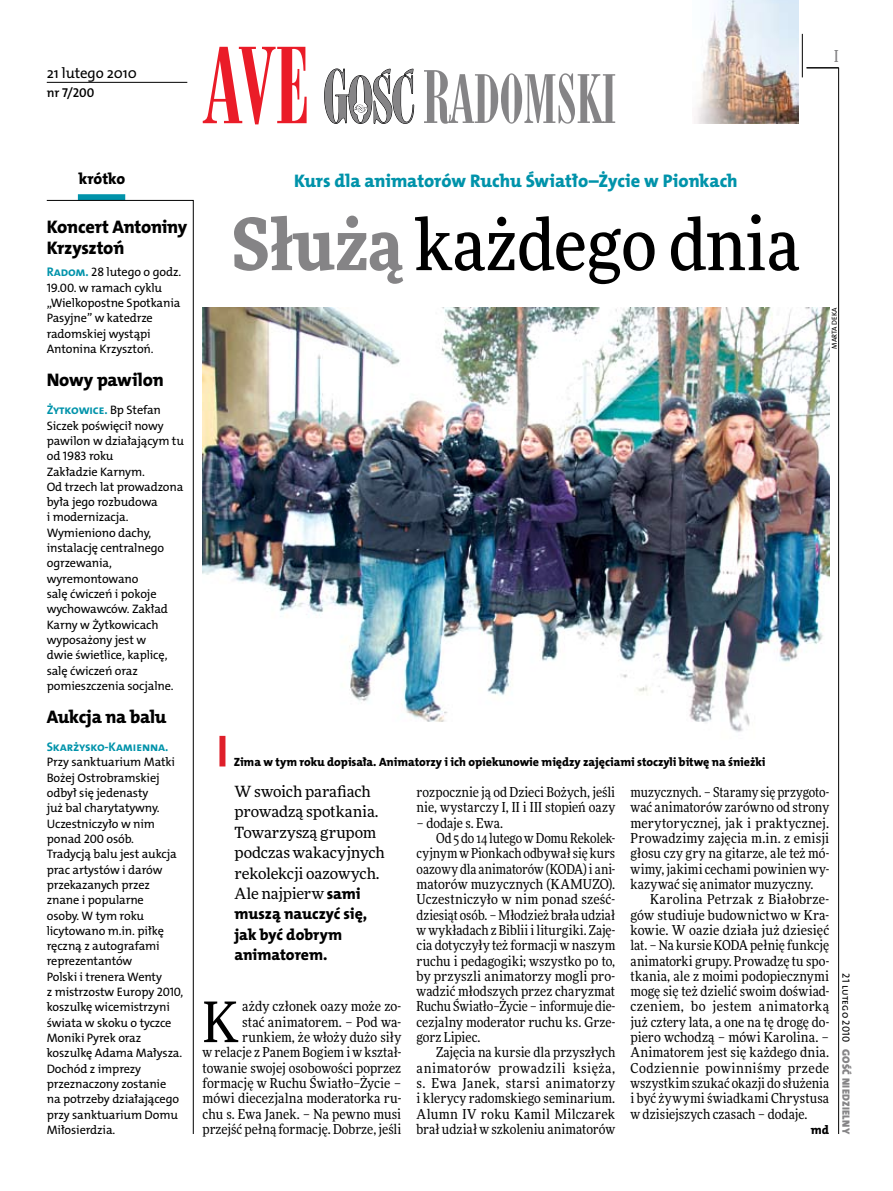
<style>
.page{position:relative;width:893px;height:1191px;background:#fff}
.page>*{position:absolute;margin:0;border:0;box-sizing:border-box;transform-origin:0 0}
.t1{font:500 72px "Freeday Narrow";color:#000}
.t2{font:55.95px "Freeday Narrow News";color:#000}
.t3{font:18.3px/21.6px "The Mix HP8 Ex Bld";letter-spacing:-.015em;color:#000}
.t4{font:18.3px "The Mix HP8 Ex Bld";letter-spacing:-.005em;color:#0093aa}
.t5{font:500 16.5px "Freeday Narrow";color:#858486;scale:.9 1}
.t6{font:15.75px/20.4px "The Mix HP8 Ex Bld";letter-spacing:.005em;color:#000}
.t7{font:15.45px/20.4px "Freeday News";letter-spacing:-.01em;color:#000}
.t8{font:14.85px "The Mix HP5 Plain";color:#000}
.t9{font:13.65px/15.3px "Freeday Narrow News";letter-spacing:.005em;color:#000;text-align:justify}
.t10{font:13.65px "Freeday Narrow News";letter-spacing:.035em;color:#000}
.t11{font:13.65px "Freeday Narrow News";letter-spacing:.025em;color:#000}
.t12{font:12.9px "The Mix HP6 Se Bld";color:#000}
.t13{font:12.6px "The Mix HP7 Bld";letter-spacing:-.01em;color:#0093aa}
.t14{font:12.3px/15.3px "The Mix HP5 Plain";letter-spacing:-.01em;color:#000}
.t15{font:12.3px "The Mix HP8 Ex Bld";color:#000}
.t16{font:12px "The Mix HP8 Ex Bld";color:#000}
.t17{font:10.5px "The Mix HP9 Blk";letter-spacing:.025em;color:#858486}
.t18{font:10.5px "The Mix HP5 Plain";letter-spacing:.015em;color:#000}
.t19{font:7.2px "The Mix HP5 Plain";color:#000}
.s1{font-family:"The Mix HP7 Bld";font-size:12.6px;color:#0093aa}
.s2{font-family:"The Mix HP5 Plain";font-size:12.3px;color:#000}
.s3{font-weight:900;color:#858486}
.s4{font-family:"The Mix HP8 Ex Bld";font-size:15.75px}
</style>
<div class="page">
<hr style="left:838px;top:68px;width:1px;height:1066px;background:#000">
<hr style="left:802px;top:34px;width:1px;height:43px;background:#000">
<hr style="left:806px;top:68px;width:33px;height:1px;background:#000">
<img style="left:694px;top:0;width:104px;height:123px">
<svg style="left:324px;top:68px;width:90px;height:56px"></svg>
<svg style="left:424px;top:70px;width:191px;height:54px"></svg>
<svg style="left:203px;top:47px;width:104px;height:77px"></svg>
<hr style="left:47px;top:82px;width:140px;height:1px;background:#000">
<img style="left:203px;top:307px;width:626px;height:444px">
<div style="left:219px;top:736px;width:6px;height:30px;background:#df1f2a"></div>
<div style="left:78px;top:194px;width:47px;height:6px;background:#0093aa"></div>
<svg style="left:46px;top:200px;width:148px;height:934px"></svg>
<p class="t8" style="left:47px;top:63px;width:92px">21 lutego 2010</p>
<p class="t12" style="left:47px;top:85px;width:49px">nr 7/200</p>
<p class="t5" style="left:834px;top:46px;width:6px">I</p>
<p class="t6" style="left:79px;top:168px;width:48px">krótko</p>
<h3 class="t3" style="left:47px;top:216px;width:142px">Koncert Antoniny<br>Krzysztoń</h3>
<p class="t14" style="left:47px;top:265px;width:136px"><span class="s1">Radom.</span> 28 lutego o godz.<br>19.00. w ramach cyklu „Wielkopostne Spotkania<br>Pasyjne” w katedrze radomskiej wystąpi<br>Antonina Krzysztoń.</p>
<h3 class="t3" style="left:47px;top:369px;width:119px">Nowy pawilon</h3>
<p class="t13" style="left:47px;top:402px;width:116px">Żytkowice. <span class="s2">Bp Stefan</span></p>
<p class="t14" style="left:47px;top:418px;width:139px">Siczek poświęcił nowy pawilon w działającym tu od 1983 roku<br>Zakładzie Karnym.<br>Od trzech lat prowadzona była jego rozbudowa<br>i modernizacja.<br>Wymieniono dachy, instalację centralnego ogrzewania, wyremontowano<br>salę ćwiczeń i pokoje wychowawców. Zakład<br>Karny w Żytkowicach wyposażony jest w<br>dwie świetlice, kaplicę, salę ćwiczeń oraz pomieszczenia socjalne.</p>
<h3 class="t3" style="left:47px;top:706px;width:121px">Aukcja na balu</h3>
<p class="t13" style="left:47px;top:739px;width:123px">Skarżysko-Kamienna.</p>
<p class="t14" style="left:47px;top:754px;width:138px">Przy sanktuarium Matki<br>Bożej Ostrobramskiej odbył się jedenasty<br>już bal charytatywny.<br>Uczestniczyło w nim ponad 200 osób.<br>Tradycją balu jest aukcja prac artystów i darów przekazanych przez znane i popularne<br>osoby. W tym roku licytowano m.in. piłkę ręczną z autografami reprezentantów<br>Polski i trenera Wenty<br>z mistrzostw Europy 2010, koszulkę wicemistrzyni świata w skoku o tyczce<br>Moniki Pyrek oraz koszulkę Adama Małysza.<br>Dochód z imprezy przeznaczony zostanie<br>na potrzeby działającego przy sanktuarium Domu<br>Miłosierdzia.</p>
<h3 class="t4" style="left:294px;top:169px;width:445px">Kurs dla animatorów Ruchu Światło–Życie w Pionkach</h3>
<h1 class="t1" style="left:232px;top:199px;width:569px"><span class="s3">Służą</span> każdego dnia</h1>
<p class="t19" style="left:830px;top:349px;width:43px;rotate:-90deg">Marta Deka</p>
<p class="t16" style="left:234px;top:754px;width:533px">Zima w tym roku dopisała. Animatorzy i ich opiekunowie między zajęciami stoczyli bitwę na śnieżki</p>
<p class="t7" style="left:234px;top:781px;width:152px">W swoich parafiach prowadzą spotkania.<br>Towarzyszą grupom podczas wakacyjnych rekolekcji oazowych.<br>Ale najpierw <span class="s4">sami</span></p>
<p class="t6" style="left:235px;top:904px;width:134px">muszą nauczyć się, jak być dobrym animatorem.</p>
<p class="t9" style="left:203px;top:998px;width:200px;text-align:right">ażdy członek oazy może zo-<br>stać animatorem. – Pod wa&shy;runkiem, że włoży dużo siły<br>w relacje z Panem Bogiem i w kształ&shy;towanie swojej osobowości poprzez formację w Ruchu Światło–Życie – mówi diecezjalna moderatorka ru&shy;chu s. Ewa Janek. – Na pewno musi przejść pełną formację. Dobrze, jeśli</p>
<h2 class="t2" style="left:203px;top:987px;width:38px">K</h2>
<p class="t9" style="left:417px;top:784px;width:200px">rozpocznie ją od Dzieci Bożych, jeśli nie, wystarczy I, II i III stopień oazy</p>
<p class="t9" style="left:417px;top:815px;width:88px">– dodaje s. Ewa.</p>
<p class="t9" style="left:436px;top:830px;width:181px">Od 5 do 14 lutego w Domu Rekolek-</p>
<p class="t9" style="left:417px;top:845px;width:200px">cyjnym w Pionkach odbywałsię kurs</p>
<p class="t9" style="left:417px;top:861px;width:200px">oazowy dla animatorów (KODA) i ani-</p>
<p class="t9" style="left:417px;top:876px;width:200px">matorów muzycznych (KAMUZO).</p>
<p class="t9" style="left:417px;top:891px;width:200px">Uczestniczyło w nim ponad sześć-</p>
<p class="t9" style="left:417px;top:907px;width:200px">dziesiąt osób. – Młodzież brała udział</p>
<p class="t9" style="left:417px;top:922px;width:200px">w wykładach z Biblii i liturgiki. Zaję-</p>
<p class="t9" style="left:417px;top:937px;width:200px">cia dotyczyły też formacji w naszym</p>
<p class="t9" style="left:417px;top:953px;width:200px">ruchu i pedagogiki; wszystko po to,</p>
<p class="t9" style="left:417px;top:968px;width:200px">by przyszli animatorzy mogli pro-</p>
<p class="t9" style="left:417px;top:983px;width:200px">wadzić młodszych przez charyzmat</p>
<p class="t9" style="left:417px;top:998px;width:200px">Ruchu Światło–Życie – informuje die-</p>
<p class="t9" style="left:417px;top:1014px;width:200px">cezjalny moderator ruchu ks. Grze-</p>
<p class="t9" style="left:417px;top:1029px;width:65px">gorz Lipiec.</p>
<p class="t9" style="left:436px;top:1044px;width:181px">Zajęcia na kursie dla przyszłych</p>
<p class="t10" style="left:417px;top:1059px;width:200px">animatorów prowadzili księża,</p>
<p class="t11" style="left:417px;top:1074px;width:200px">s. Ewa Janek, starsi animatorzy</p>
<p class="t9" style="left:417px;top:1090px;width:200px">i klerycy radomskiego seminarium.</p>
<p class="t9" style="left:417px;top:1106px;width:200px">Alumn IV roku Kamil Milczarek</p>
<p class="t9" style="left:417px;top:1121px;width:200px">brał udział w szkoleniu animatorów</p>
<p class="t9" style="left:630px;top:784px;width:200px">muzycznych. – Staramy się przygoto&shy;wać animatorów zarówno od strony merytorycznej, jak i praktycznej.<br>Prowadzimy zajęcia m.in. z emisji głosu czy gry na gitarze, ale też mó&shy;wimy, jakimi cechami powinien wy&shy;kazywać się animator muzyczny.</p>
<p class="t9" style="left:630px;top:891px;width:200px;text-indent:20px">Karolina Petrzak z Białobrze&shy;gów studiuje budownictwo w Kra&shy;kowie. W oazie działa już dziesięć lat. – Na kursie KODA pełnię funkcję animatorki grupy. Prowadzę tu spo&shy;tkania, ale z moimi podopiecznymi mogę się też dzielić swoim doświad&shy;czeniem, bo jestem animatorką już cztery lata, a one na tę drogę do&shy;piero wchodzą – mówi Karolina. – Animatorem jest się każdego dnia.<br>Codziennie powinniśmy przede wszystkim szukać okazji do służenia i być żywymi świadkami Chrystusa w dzisiejszych czasach – dodaje.</p>
<p class="t15" style="left:811px;top:1122px;width:20px">md</p>
<p class="t18" style="left:853px;top:973px;width:71px;rotate:90deg">21 lutego 2010</p>
<p class="t17" style="left:853px;top:1049px;width:86px;rotate:90deg">Gość Niedzielny</p>
</div>
